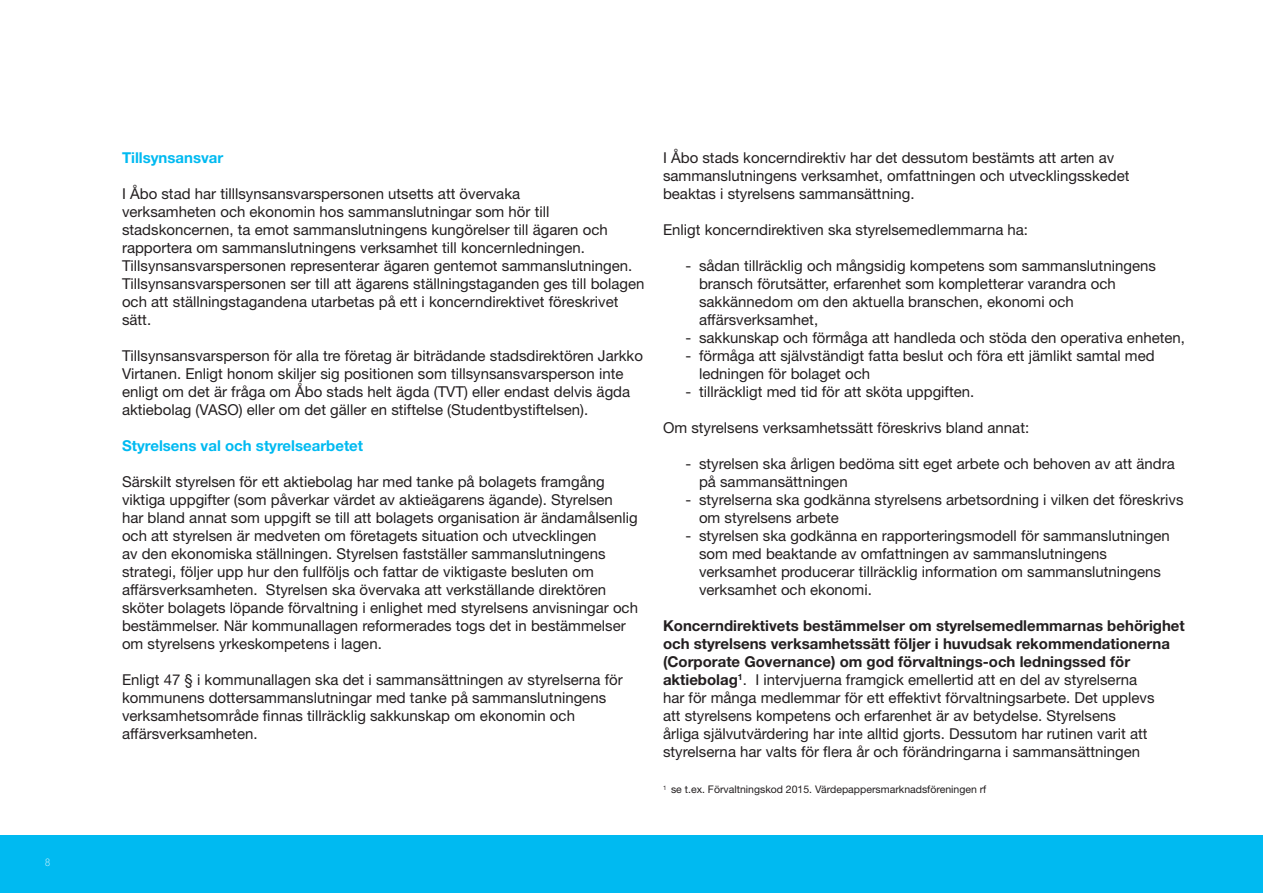
<style>
.page{position:relative;width:1263px;height:893px;background:#fff}
.page>*{position:absolute;margin:0;border:0;box-sizing:border-box;transform-origin:0 0}
.t1{font:15px/18px "Helvetica Neue LT Std";color:#231f20}
.t2{font:700 15px "Helvetica Neue LT Std";color:#00baf1}
.t3{font:10.5px "Helvetica Neue LT Std";color:#231f20}
.t4{font:100 condensed 10.5px "Helvetica Neue LT Std";color:#fff}
.s1{font-weight:700}
</style>
<div class="page">
<div style="left:0;top:835px;width:1263px;height:58px;background:#00baf1"></div>
<p class="t4" style="left:45px;top:856px;width:7px">8</p>
<p class="t2" style="left:122px;top:148px;width:103px">Tillsynsansvar</p>
<p class="t1" style="left:122px;top:184px;width:524px">I Åbo stad har tilllsynsansvarspersonen utsetts att övervaka<br>verksamheten och ekonomin hos sammanslutningar som hör till stadskoncernen, ta emot sammanslutningens kungörelser till ägaren och rapportera om sammanslutningens verksamhet till koncernledningen.<br>Tillsynsansvarspersonen representerar ägaren gentemot sammanslutningen.<br>Tillsynsansvarspersonen ser till att ägarens ställningstaganden ges till bolagen och att ställningstagandena utarbetas på ett i koncerndirektivet föreskrivet sätt.</p>
<p class="t1" style="left:122px;top:346px;width:522px">Tillsynsansvarsperson för alla tre företag är biträdande stadsdirektören Jarkko Virtanen. Enligt honom skiljer sig positionen som tillsynsansvarsperson inte enligt om det är fråga om Åbo stads helt ägda (TVT) eller endast delvis ägda aktiebolag (VASO) eller om det gäller en stiftelse (Studentbystiftelsen).</p>
<p class="t2" style="left:122px;top:436px;width:243px">Styrelsens val och styrelsearbetet</p>
<p class="t1" style="left:122px;top:472px;width:517px">Särskilt styrelsen för ett aktiebolag har med tanke på bolagets framgång viktiga uppgifter (som påverkar värdet av aktieägarens ägande). Styrelsen har bland annat som uppgift se till att bolagets organisation är ändamålsenlig och att styrelsen är medveten om företagets situation och utvecklingen<br>av den ekonomiska ställningen. Styrelsen fastställer sammanslutningens strategi, följer upp hur den fullföljs och fattar de viktigaste besluten om affärsverksamheten. Styrelsen ska övervaka att verkställande direktören sköter bolagets löpande förvaltning i enlighet med styrelsens anvisningar och bestämmelser. När kommunallagen reformerades togs det in bestämmelser om styrelsens yrkeskompetens i lagen.</p>
<p class="t1" style="left:122px;top:670px;width:502px">Enligt 47 § i kommunallagen ska det i sammansättningen av styrelserna för kommunens dottersammanslutningar med tanke på sammanslutningens verksamhetsområde finnas tillräcklig sakkunskap om ekonomin och affärsverksamheten.</p>
<p class="t1" style="left:663px;top:148px;width:468px">I Åbo stads koncerndirektiv har det dessutom bestämts att arten av sammanslutningens verksamhet, omfattningen och utvecklingsskedet beaktas i styrelsens sammansättning.</p>
<p class="t1" style="left:663px;top:220px;width:367px">Enligt koncerndirektiven ska styrelsemedlemmarna ha:</p>
<p class="t1" style="left:699px;top:256px;width:458px;text-indent:-14px">- sådan tillräcklig och mångsidig kompetens som sammanslutningens bransch förutsätter, erfarenhet som kompletterar varandra och sakkännedom om den aktuella branschen, ekonomi och affärsverksamhet,</p>
<p class="t1" style="left:685px;top:328px;width:501px">- sakkunskap och förmåga att handleda och stöda den operativa enheten,</p>
<p class="t1" style="left:699px;top:346px;width:457px;text-indent:-14px">- förmåga att självständigt fatta beslut och föra ett jämlikt samtal med ledningen för bolaget och</p>
<p class="t1" style="left:685px;top:382px;width:290px">- tillräckligt med tid för att sköta uppgiften.</p>
<p class="t1" style="left:663px;top:418px;width:368px">Om styrelsens verksamhetssätt föreskrivs bland annat:</p>
<p class="t1" style="left:699px;top:454px;width:477px;text-indent:-14px">- styrelsen ska årligen bedöma sitt eget arbete och behoven av att ändra på sammansättningen</p>
<p class="t1" style="left:699px;top:490px;width:486px;text-indent:-14px">- styrelserna ska godkänna styrelsens arbetsordning i vilken det föreskrivs om styrelsens arbete</p>
<p class="t1" style="left:699px;top:526px;width:472px;text-indent:-14px">- styrelsen ska godkänna en rapporteringsmodell för sammanslutningen som med beaktande av omfattningen av sammanslutningens verksamhet producerar tillräcklig information om sammanslutningens verksamhet och ekonomi.</p>
<p class="t1" style="left:663px;top:616px;width:523px"><span class="s1">Koncerndirektivets bestämmelser om styrelsemedlemmarnas behörighet och styrelsens verksamhetssätt följer i huvudsak rekommendationerna (Corporate Governance) om god förvaltnings-och ledningssed för aktiebolag</span><sup>1</sup>. I intervjuerna framgick emellertid att en del av styrelserna<br>har för många medlemmar för ett effektivt förvaltningsarbete. Det upplevs<br>att styrelsens kompetens och erfarenhet är av betydelse. Styrelsens<br>årliga självutvärdering har inte alltid gjorts. Dessutom har rutinen varit att styrelserna har valts för flera år och förändringarna i sammansättningen</p>
<p class="t3" style="left:663px;top:783px;width:325px"><sup>1</sup> se t.ex. Förvaltningskod 2015. Värdepappersmarknadsföreningen rf</p>
</div>
